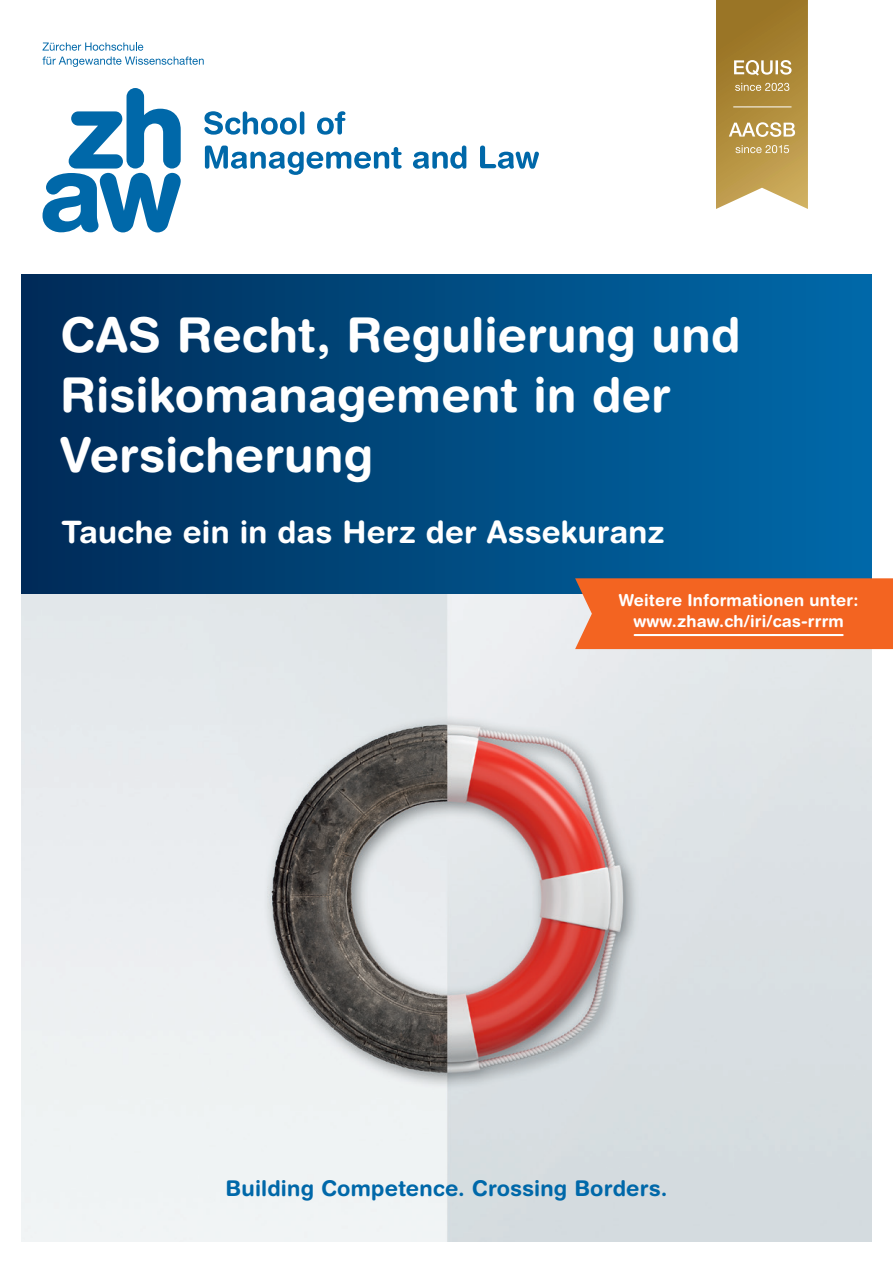
<style>
.page{position:relative;width:893px;height:1263px;background:#fff}
.page>*{position:absolute;margin:0;border:0;box-sizing:border-box;transform-origin:0 0}
.t1{font:700 48px/60px "Helvetica Rounded LT Std";letter-spacing:.005em;color:#fff}
.t2{font:700 30.9px "Helvetica Rounded LT Std";letter-spacing:.01em;color:#fff}
.t3{font:700 21.75px "Helvetica Rounded LT Std";letter-spacing:.01em;color:#0068a9}
.t4{font:700 16.5px/21px "Helvetica Rounded LT Std";letter-spacing:.01em;color:#fff;text-align:center}
</style>
<div class="page">
<img style="left:21px;top:594px;width:851px;height:648px">
<div style="left:21px;top:275px;width:851px;height:319px;background:linear-gradient(to right,#002b57,#006aaa)"></div>
<svg style="left:575px;top:578px;width:318px;height:71px;background:#f16a2a"></svg>
<svg style="left:43px;top:88px;width:138px;height:145px"></svg>
<svg style="left:43px;top:43px;width:161px;height:24px"></svg>
<svg style="left:205px;top:146px;width:197px;height:29px"></svg>
<svg style="left:413px;top:146px;width:53px;height:23px"></svg>
<svg style="left:480px;top:146px;width:59px;height:23px"></svg>
<hr style="left:300px;top:111px;width:4px;height:24px;background:#0068a9;border-radius:2px">
<svg style="left:317px;top:111px;width:28px;height:24px"></svg>
<svg style="left:204px;top:111px;width:93px;height:24px"></svg>
<svg style="left:716px;top:0;width:92px;height:209px;background:#b6964e"></svg>
<hr style="left:733px;top:107px;width:58px;height:1px;background:#fff">
<p class="t1" style="left:60px;top:304px;width:682px">CAS Recht, Regulierung und<br>Risikomanagement in der<br>Versicherung</p>
<p class="t2" style="left:61px;top:514px;width:605px">Tauche ein in das Herz der Assekuranz</p>
<p class="t4" style="left:619px;top:590px;width:241px">Weitere Informationen unter: www.zhaw.ch/iri/cas-rrrm</p>
<p class="t3" style="left:226px;top:1174px;width:443px">Building Competence. Crossing Borders.</p>
</div>
